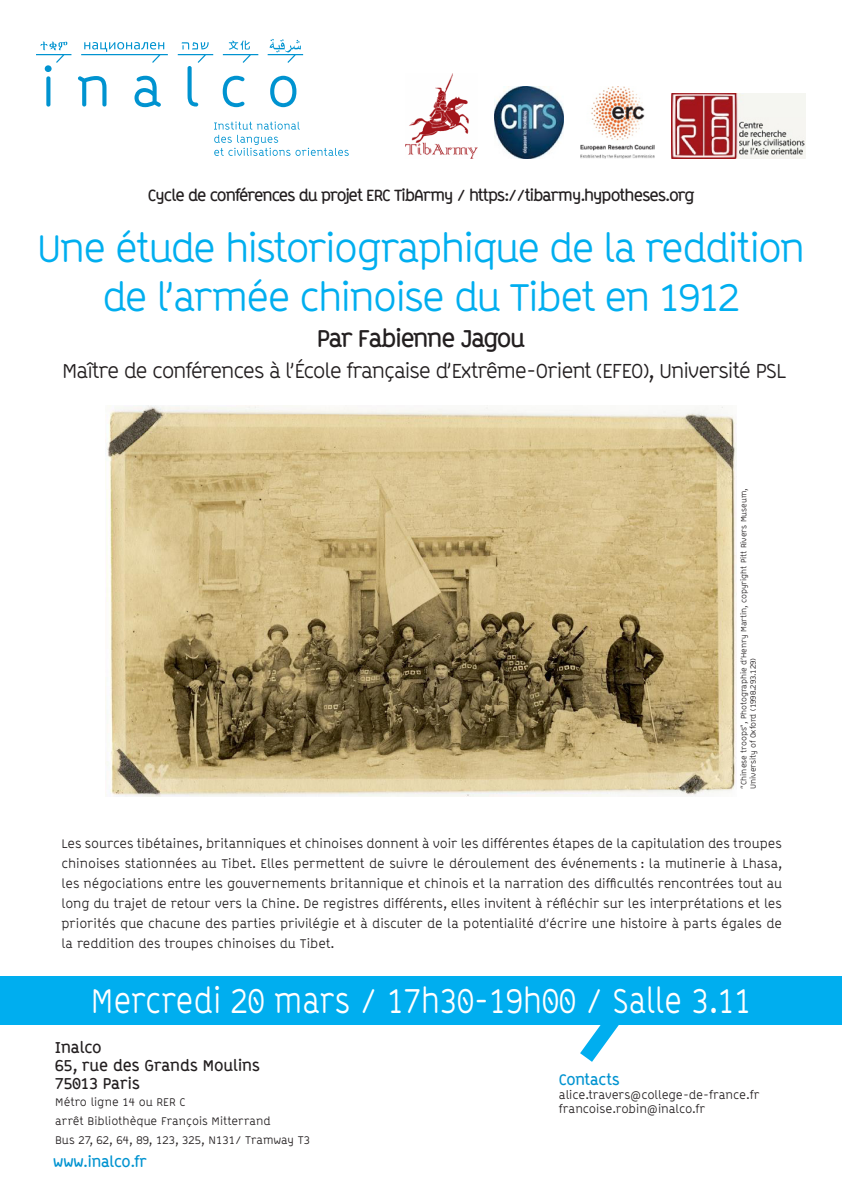
<style>
.page{position:relative;width:842px;height:1191px;background:#fff}
.page>*{position:absolute;margin:0;border:0;box-sizing:border-box;transform-origin:0 0}
.t1{font:40px/49px "ABB Line";letter-spacing:-.05em;color:#00aeef;text-align:center}
.t2{font:35.7px "ABB Line";color:#fff;scale:.87 1}
.t3{font:700 24px "ABB Line";letter-spacing:-.05em;color:#231f20}
.t4{font:21px "ABB Line";letter-spacing:-.05em;color:#231f20}
.t5{font:700 16px "ABB Line";letter-spacing:-.05em;color:#231f20}
.t6{font:700 15.5px "ABB Line";letter-spacing:.005em;color:#231f20}
.t7{font:700 15px "ABB Line";color:#0093d0}
.t8{font:13px/20px "ABB Line";color:#231f20;text-align:justify}
.t9{font:12px "ABB Line";color:#231f20}
.t10{font:11.5px "ABB Line";letter-spacing:.005em;color:#231f20}
.t11{font:8px/9.6px "ABB Line";color:#231f20}
</style>
<div class="page">
<svg style="left:214px;top:121px;width:135px;height:35px"></svg>
<svg style="left:78px;top:76px;width:29px;height:30px"></svg>
<svg style="left:134px;top:76px;width:27px;height:31px"></svg>
<svg style="left:223px;top:76px;width:21px;height:31px"></svg>
<svg style="left:270px;top:76px;width:26px;height:31px"></svg>
<svg style="left:223px;top:41px;width:35px;height:22px"></svg>
<svg style="left:178px;top:42px;width:35px;height:64px"></svg>
<svg style="left:81px;top:42px;width:87px;height:21px"></svg>
<svg style="left:268px;top:39px;width:35px;height:24px"></svg>
<svg style="left:36px;top:42px;width:35px;height:65px"></svg>
<div style="left:0;top:976px;width:842px;height:48px;background:#00aeef"></div>
<svg style="left:580px;top:1024px;width:40px;height:37px"></svg>
<img style="left:406px;top:74px;width:72px;height:84px">
<img style="left:495px;top:87px;width:69px;height:71px">
<img style="left:581px;top:87px;width:73px;height:72px">
<img style="left:671px;top:94px;width:135px;height:65px">
<img style="left:105px;top:405px;width:632px;height:392px">
<p class="t5" style="left:148px;top:185px;width:548px">Cycle de conférences du projet ERC TibArmy / https://tibarmy.hypotheses.org</p>
<p class="t1" style="left:37px;top:224px;width:770px">Une étude historiographique de la reddition de l’armée chinoise du Tibet en 1912</p>
<p class="t3" style="left:317px;top:324px;width:210px">Par Fabienne Jagou</p>
<p class="t4" style="left:62px;top:358px;width:726px">Maître de conférences à l’École française d’Extrême-Orient (EFEO), Université PSL</p>
<p class="t11" style="left:739px;top:789px;width:302px;rotate:-90deg">“Chinese troops”, Photographie d’Henry Martin, copyright Pitt Rivers Museum,<br>University of Oxford (1998.293.129)</p>
<p class="t8" style="left:61px;top:834px;width:722px">Les sources tibétaines, britanniques et chinoises donnent à voir les différentes étapes de la capitulation des troupes chinoises stationnées au Tibet. Elles permettent de suivre le déroulement des événements : la mutinerie à Lhasa, les négociations entre les gouvernements britannique et chinois et la narration des difficultés rencontrées tout au long du trajet de retour vers la Chine. De registres différents, elles invitent à réfléchir sur les interprétations et les priorités que chacune des parties privilégie et à discuter de la potentialité d’écrire une histoire à parts égales de la reddition des troupes chinoises du Tibet.</p>
<p class="t2" style="left:91px;top:979px;width:761px">Mercredi 20 mars / 17h30-19h00 / Salle 3.11</p>
<p class="t6" style="left:55px;top:1038px;width:48px">Inalco</p>
<p class="t6" style="left:55px;top:1056px;width:206px">65, rue des Grands Moulins</p>
<p class="t6" style="left:55px;top:1074px;width:86px">75013 Paris</p>
<p class="t10" style="left:55px;top:1095px;width:132px">Métro ligne 14 ou RER C</p>
<p class="t10" style="left:55px;top:1114px;width:217px">arrêt Bibliothèque François Mitterrand</p>
<p class="t10" style="left:55px;top:1133px;width:256px">Bus 27, 62, 64, 89, 123, 325, N131/ Tramway T3</p>
<p class="t7" style="left:53px;top:1152px;width:95px">www.inalco.fr</p>
<p class="t7" style="left:559px;top:1070px;width:62px">Contacts</p>
<p class="t9" style="left:559px;top:1088px;width:202px">alice.travers@college-de-france.fr</p>
<p class="t9" style="left:559px;top:1102px;width:148px">francoise.robin@inalco.fr</p>
</div>
